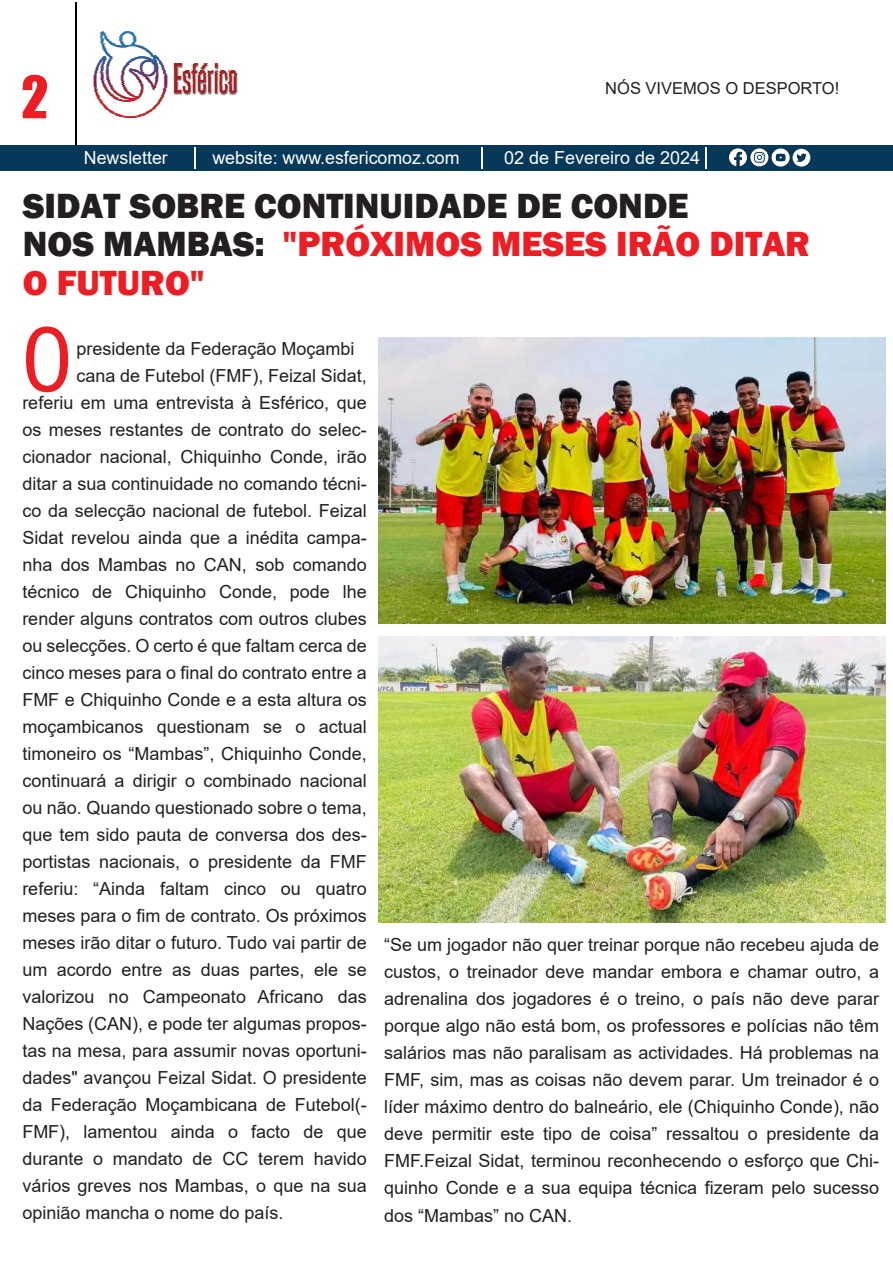
<style>
.page{position:relative;width:893px;height:1263px;background:#fff}
.page>*{position:absolute;margin:0;border:0;box-sizing:border-box;transform-origin:0 0}
.t1{font:90px "Arial";color:#ee1d23}
.t2{font:54px "Impact";color:#ee1d23}
.t3{font:800 36px/38.7px "Franklin Gothic";color:#ee1d23}
.t4{font:800 36px "Franklin Gothic";color:#231f20}
.t5{font:18px/27px "Arial";color:#231f20;text-align:justify}
.t6{font:18px "Arial";color:#fff}
.t7{font:16.5px "Arial";color:#231f20}
.s1{color:#231f20}
</style>
<div class="page">
<div style="left:0;top:145px;width:893px;height:26px;background:#063859"></div>
<svg style="left:705px;top:147px;width:1px;height:22px"></svg>
<svg style="left:195px;top:147px;width:1px;height:22px"></svg>
<svg style="left:729px;top:148px;width:18px;height:18px"></svg>
<div style="left:750px;top:148px;width:18px;height:18px;background:#fff;border-radius:50%"></div>
<svg style="left:754px;top:152px;width:11px;height:11px"></svg>
<svg style="left:482px;top:147px;width:1px;height:22px"></svg>
<svg style="left:771px;top:148px;width:40px;height:19px"></svg>
<hr style="left:76px;top:2px;width:1px;height:142px;background:#000001">
<svg style="left:93px;top:31px;width:145px;height:87px"></svg>
<img style="left:378px;top:338px;width:508px;height:286px">
<img style="left:378px;top:637px;width:508px;height:285px">
<h2 class="t2" style="left:21px;top:55px;width:29px">2</h2>
<p class="t7" style="left:605px;top:77px;width:236px">NÓS VIVEMOS O DESPORTO!</p>
<p class="t6" style="left:84px;top:145px;width:86px">Newsletter</p>
<p class="t6" style="left:212px;top:145px;width:249px">website: www.esfericomoz.com</p>
<p class="t6" style="left:504px;top:145px;width:198px">02 de Fevereiro de 2024</p>
<h3 class="t4" style="left:23px;top:182px;width:667px">SIDAT SOBRE CONTINUIDADE DE CONDE</h3>
<h3 class="t3" style="left:23px;top:225px;width:789px"><span class="s1">NOS MAMBAS:</span> "PRÓXIMOS MESES IRÃO DITAR<br>O FUTURO"</h3>
<h1 class="t1" style="left:22px;top:298px;width:52px">0</h1>
<p class="t5" style="left:76px;top:335px;width:280px">presidente da Federação Moçambi</p>
<p class="t5" style="left:76px;top:362px;width:292px">cana de Futebol (FMF), Feizal Sidat,</p>
<p class="t5" style="left:22px;top:389px;width:346px">referiu em uma entrevista à Esférico, que</p>
<p class="t5" style="left:22px;top:416px;width:346px">os meses restantes de contrato do selec-</p>
<p class="t5" style="left:22px;top:443px;width:346px">cionador nacional, Chiquinho Conde, irão</p>
<p class="t5" style="left:22px;top:470px;width:346px">ditar a sua continuidade no comando técni-</p>
<p class="t5" style="left:22px;top:497px;width:346px">co da selecção nacional de futebol. Feizal</p>
<p class="t5" style="left:22px;top:524px;width:346px">Sidat revelou ainda que a inédita campa-</p>
<p class="t5" style="left:22px;top:551px;width:346px">nha dos Mambas no CAN, sob comando</p>
<p class="t5" style="left:22px;top:578px;width:346px">técnico de Chiquinho Conde, pode lhe</p>
<p class="t5" style="left:22px;top:605px;width:346px">render alguns contratos com outros clubes</p>
<p class="t5" style="left:22px;top:632px;width:346px">ou selecções. O certo é que faltam cerca de</p>
<p class="t5" style="left:22px;top:659px;width:346px">cinco meses para o final do contrato entre a</p>
<p class="t5" style="left:22px;top:686px;width:346px">FMF e Chiquinho Conde e a esta altura os</p>
<p class="t5" style="left:22px;top:713px;width:346px">moçambicanos questionam se o actual</p>
<p class="t5" style="left:22px;top:740px;width:346px">timoneiro os “Mambas”, Chiquinho Conde,</p>
<p class="t5" style="left:22px;top:767px;width:346px">continuará a dirigir o combinado nacional</p>
<p class="t5" style="left:22px;top:794px;width:346px">ou não. Quando questionado sobre o tema,</p>
<p class="t5" style="left:22px;top:821px;width:346px">que tem sido pauta de conversa dos des-</p>
<p class="t5" style="left:22px;top:848px;width:346px">portistas nacionais, o presidente da FMF</p>
<p class="t5" style="left:22px;top:875px;width:346px">referiu: “Ainda faltam cinco ou quatro</p>
<p class="t5" style="left:22px;top:902px;width:346px">meses para o fim de contrato. Os próximos</p>
<p class="t5" style="left:22px;top:929px;width:346px">meses irão ditar o futuro. Tudo vai partir de</p>
<p class="t5" style="left:22px;top:956px;width:346px">um acordo entre as duas partes, ele se</p>
<p class="t5" style="left:22px;top:983px;width:346px">valorizou no Campeonato Africano das</p>
<p class="t5" style="left:22px;top:1010px;width:346px">Nações (CAN), e pode ter algumas propos-</p>
<p class="t5" style="left:22px;top:1037px;width:346px">tas na mesa, para assumir novas oportuni-</p>
<p class="t5" style="left:22px;top:1064px;width:346px">dades" avançou Feizal Sidat. O presidente</p>
<p class="t5" style="left:22px;top:1091px;width:346px">da Federação Moçambicana de Futebol(-</p>
<p class="t5" style="left:22px;top:1118px;width:346px">FMF), lamentou ainda o facto de que</p>
<p class="t5" style="left:22px;top:1145px;width:346px">durante o mandato de CC terem havido</p>
<p class="t5" style="left:22px;top:1172px;width:346px">vários greves nos Mambas, o que na sua</p>
<p class="t5" style="left:22px;top:1199px;width:263px">opinião mancha o nome do país.</p>
<p class="t5" style="left:384px;top:931px;width:497px">“Se um jogador não quer treinar porque não recebeu ajuda de custos, o treinador deve mandar embora e chamar outro, a adrenalina dos jogadores é o treino, o país não deve parar porque algo não está bom, os professores e polícias não têm salários mas não paralisam as actividades. Há problemas na FMF, sim, mas as coisas não devem parar. Um treinador é o líder máximo dentro do balneário, ele (Chiquinho Conde), não deve permitir este tipo de coisa” ressaltou o presidente da FMF.Feizal Sidat, terminou reconhecendo o esforço que Chi&shy;quinho Conde e a sua equipa técnica fizeram pelo sucesso dos “Mambas” no CAN.</p>
</div>
